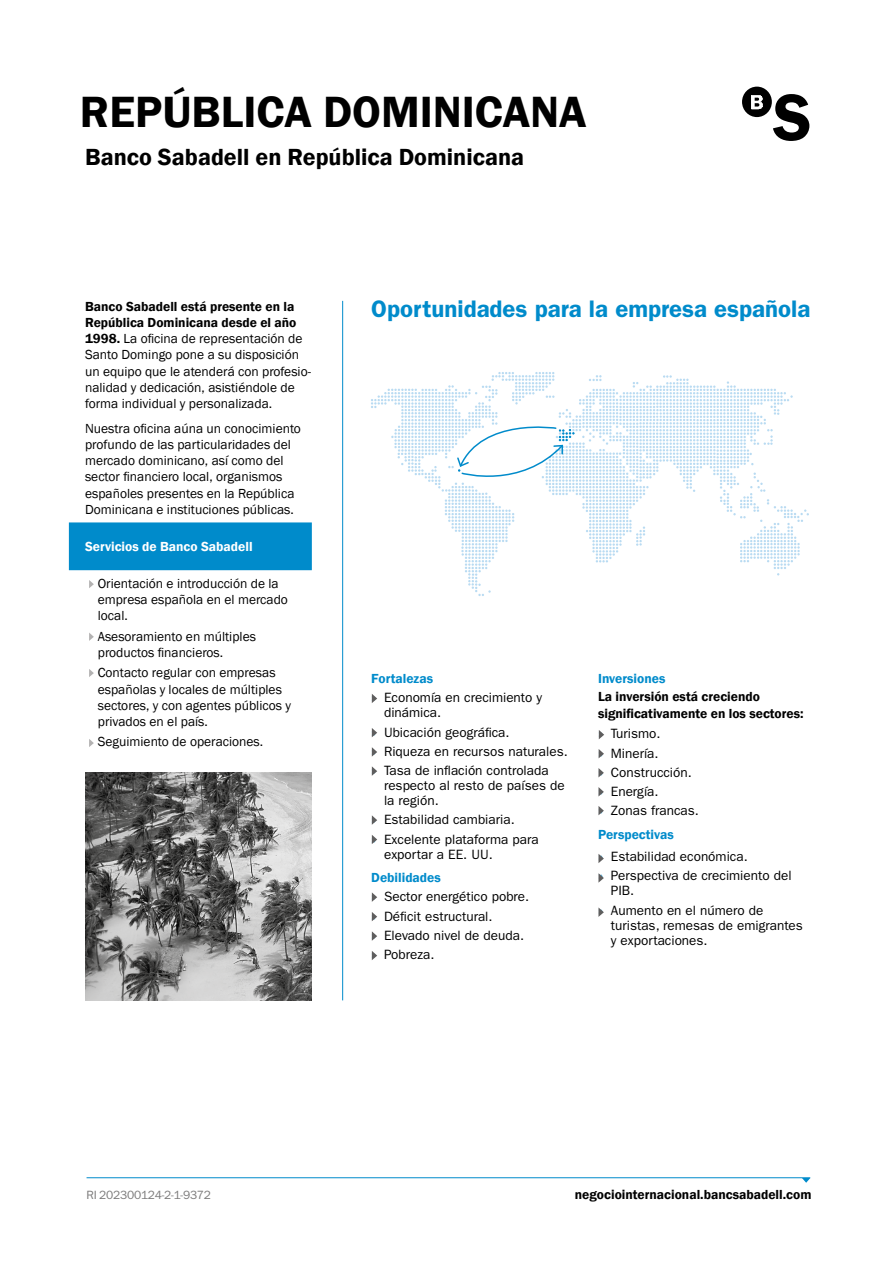
<style>
.page{position:relative;width:893px;height:1263px;background:#fff}
.page>*{position:absolute;margin:0;border:0;box-sizing:border-box;transform-origin:0 0}
.t1{font:600 45px "Franklin Gothic";color:#000}
.t2{font:600 24px "Franklin Gothic";color:#000}
.t3{font:600 24px "ITC Franklin Gothic Std";color:#008bcb}
.t4{font:13.5px/16.2px "Franklin Gothic";color:#000}
.t5{font:13.5px/19.2px "ITC Franklin Gothic Std";color:#000}
.t6{font:600 13.5px/16.5px "Franklin Gothic";color:#000}
.t7{font:600 13.5px "Franklin Gothic";color:#008bcb}
.t8{font:600 13.5px "Franklin Gothic";color:#fff}
.t9{font:12px "ITC Franklin Gothic Std";letter-spacing:-.02em;color:#7c7b7b}
.s1{font-weight:600}
.s2{color:#008bcb}
</style>
<div class="page">
<div style="left:69px;top:522px;width:243px;height:48px;background:#008bcb;border:2px solid #008bcb"></div>
<svg style="left:742px;top:87px;width:67px;height:54px"></svg>
<svg style="left:802px;top:1178px;width:8px;height:5px"></svg>
<hr style="left:87px;top:1177px;width:723px;height:1px;background:#008bcb">
<svg style="left:372px;top:694px;width:5px;height:9px"></svg>
<svg style="left:372px;top:728px;width:5px;height:9px"></svg>
<svg style="left:372px;top:747px;width:5px;height:10px"></svg>
<svg style="left:372px;top:766px;width:5px;height:10px"></svg>
<svg style="left:372px;top:815px;width:5px;height:10px"></svg>
<svg style="left:372px;top:835px;width:5px;height:9px"></svg>
<svg style="left:372px;top:931px;width:5px;height:10px"></svg>
<svg style="left:372px;top:951px;width:5px;height:9px"></svg>
<svg style="left:372px;top:892px;width:5px;height:10px"></svg>
<svg style="left:372px;top:912px;width:5px;height:9px"></svg>
<svg style="left:599px;top:730px;width:5px;height:9px"></svg>
<svg style="left:599px;top:749px;width:5px;height:9px"></svg>
<svg style="left:598px;top:768px;width:6px;height:9px"></svg>
<svg style="left:598px;top:787px;width:6px;height:9px"></svg>
<svg style="left:598px;top:806px;width:6px;height:9px"></svg>
<svg style="left:598px;top:854px;width:6px;height:9px"></svg>
<svg style="left:598px;top:873px;width:6px;height:10px"></svg>
<svg style="left:598px;top:907px;width:6px;height:10px"></svg>
<img style="left:85px;top:773px;width:226px;height:227px">
<svg style="left:89px;top:739px;width:5px;height:8px"></svg>
<svg style="left:89px;top:669px;width:5px;height:8px"></svg>
<svg style="left:89px;top:632px;width:5px;height:9px"></svg>
<svg style="left:89px;top:580px;width:5px;height:8px"></svg>
<svg style="left:371px;top:372px;width:438px;height:224px"></svg>
<hr style="left:342px;top:301px;width:1px;height:699px;background:#008bcb">
<svg style="left:456px;top:417px;width:108px;height:72px"></svg>
<h1 class="t1" style="left:80px;top:84px;width:508px">REPÚBLICA DOMINICANA</h1>
<h2 class="t2" style="left:85px;top:143px;width:441px">Banco Sabadell en República Dominicana</h2>
<p class="t4" style="left:85px;top:298px;width:228px"><span class="s1">Banco Sabadell está presente en la República Dominicana desde el año 1998.</span> La oficina de representación de Santo Domingo pone a su disposición un equipo que le atenderá con profesio&shy;nalidad y dedicación, asistiéndole de forma individual y personalizada.</p>
<p class="t4" style="left:85px;top:420px;width:217px">Nuestra oficina aúna un conocimiento profundo de las particularidades del mercado dominicano, así como del sector financiero local, organismos españoles presentes en la República Dominicana e instituciones públicas.</p>
<p class="t8" style="left:85px;top:538px;width:169px">Servicios de Banco Sabadell</p>
<p class="t4" style="left:98px;top:575px;width:192px;text-indent:-13px"><span class="s2">»</span> Orientación e introducción de la empresa española en el mercado local.</p>
<p class="t4" style="left:98px;top:628px;width:160px;text-indent:-13px"><span class="s2">»</span> Asesoramiento en múltiples productos financieros.</p>
<p class="t4" style="left:98px;top:665px;width:195px;text-indent:-13px"><span class="s2">»</span> Contacto regular con empresas españolas y locales de múltiples sectores, y con agentes públicos y privados en el país.</p>
<p class="t4" style="left:85px;top:734px;width:180px"><span class="s2">»</span> Seguimiento de operaciones.</p>
<h2 class="t3" style="left:371px;top:295px;width:440px">Oportunidades para la empresa española</h2>
<p class="t7" style="left:371px;top:670px;width:63px">Fortalezas</p>
<p class="t5" style="left:384px;top:690px;width:160px;line-height:15px;text-indent:-13px"><span class="s2">»</span> Economía en crecimiento y dinámica.</p>
<p class="t5" style="left:371px;top:722px;width:198px"><span class="s2">»</span> Ubicación geográfica.<br><span class="s2">»</span> Riqueza en recursos naturales. <span class="s2">»</span> Tasa de inflación controlada</p>
<p class="t5" style="left:384px;top:778px;width:182px;line-height:15px">respecto al resto de países de la región.</p>
<p class="t5" style="left:371px;top:810px;width:169px"><span class="s2">»</span> Estabilidad cambiaria.<br><span class="s2">»</span> Excelente plataforma para</p>
<p class="t5" style="left:384px;top:844px;width:110px">exportar a EE. UU.</p>
<p class="t7" style="left:371px;top:869px;width:71px">Debilidades</p>
<p class="t5" style="left:371px;top:887px;width:160px"><span class="s2">»</span> Sector energético pobre. <span class="s2">»</span> Déficit estructural.<br><span class="s2">»</span> Elevado nivel de deuda. <span class="s2">»</span> Pobreza.</p>
<p class="t7" style="left:598px;top:670px;width:69px">Inversiones</p>
<p class="t6" style="left:598px;top:688px;width:207px">La inversión está creciendo significativamente en los sectores:</p>
<p class="t5" style="left:598px;top:724px;width:102px"><span class="s2">»</span> Turismo.<br><span class="s2">»</span> Minería.<br><span class="s2">»</span> Construcción. <span class="s2">»</span> Energía.<br><span class="s2">»</span> Zonas francas.</p>
<p class="t7" style="left:598px;top:826px;width:77px">Perspectivas</p>
<p class="t5" style="left:598px;top:847px;width:195px"><span class="s2">»</span> Estabilidad económica.<br><span class="s2">»</span> Perspectiva de crecimiento del</p>
<p class="t5" style="left:598px;top:881px;width:167px;text-indent:13px">PIB.<br><span class="s2">»</span> Aumento en el número de</p>
<p class="t5" style="left:611px;top:918px;width:194px;line-height:15px">turistas, remesas de emigrantes y exportaciones.</p>
<p class="t9" style="left:87px;top:1188px;width:126px">RI 202300124-2-1-9372</p>
<p class="t6" style="left:575px;top:1186px;width:238px">negociointernacional.bancsabadell.com</p>
</div>
